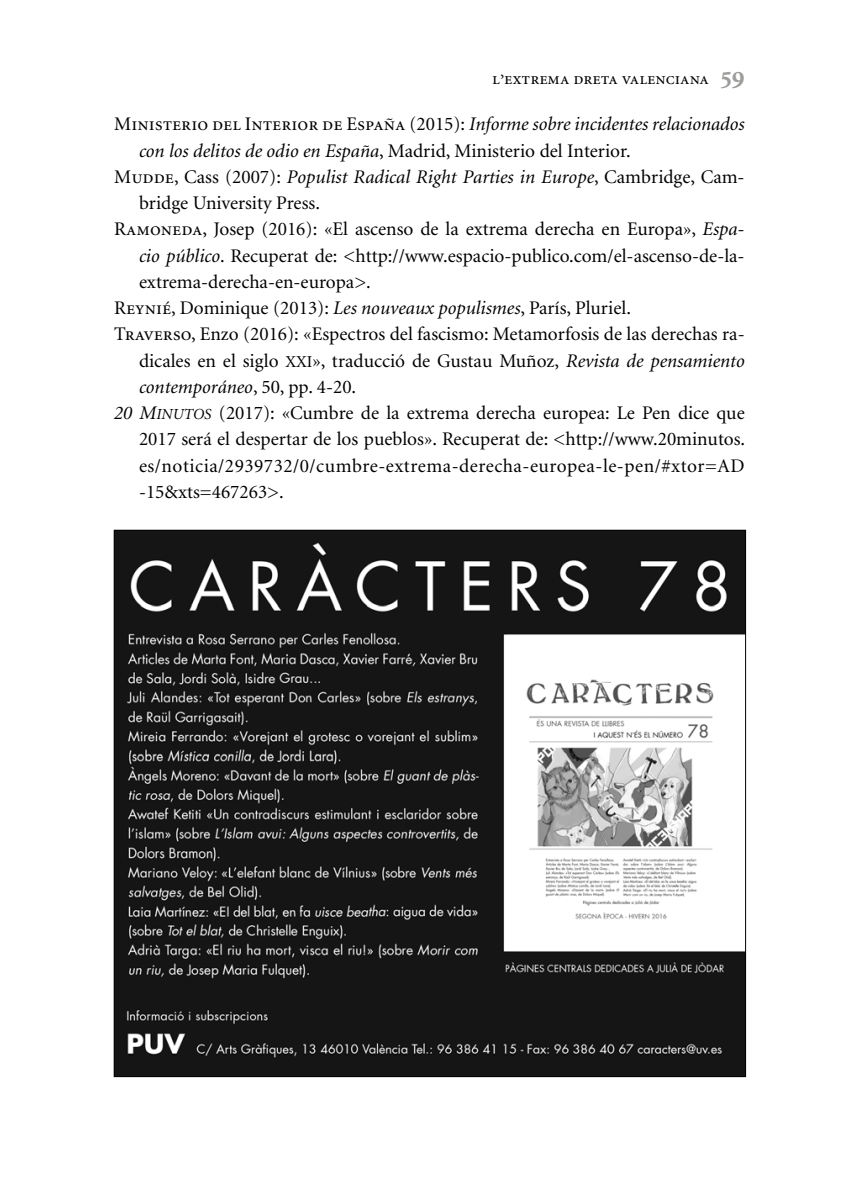
<style>
.page{position:relative;width:844px;height:1191px;background:#fff}
.page>*{position:absolute;margin:0;border:0;box-sizing:border-box;transform-origin:0 0}
.t1{font:19.25px "Minion";color:#000}
.t2{font:italic 19.25px "Minion";color:#000}
.t3{font:19.25px "Minion";letter-spacing:.025em;color:#000}
.t4{font:17.5px "Minion Regular SC";color:#000}
.s1{font-family:"Minion Bold Os F";font-size:26.25px;color:#9d9d9c}
.s2{font-family:"Minion Regular SC";font-style:normal}
.s3{font-style:normal}
.s4{font-style:italic}
.s5{font-family:"Minion Regular SC"}
.s6{font-size:16.62px}
.s7{font-family:"Minion Italic SC800"}
.s8{font-family:"Minion Italic SC800";font-size:15.4px}
</style>
<div class="page">
<img style="left:116px;top:532px;width:627px;height:542px">
<p class="t4" style="left:492px;top:70px;width:254px">l’extrema dreta valenciana <span class="s1">59</span></p>
<p class="t2" style="left:114px;top:115px;width:632px"><span class="s2">Ministerio del Interior de España</span> <span class="s3">(2015):</span> Informe sobre incidentes relacionados</p>
<p class="t1" style="left:139px;top:141px;width:493px"><span class="s4">con los delitos de odio en España</span>, Madrid, Ministerio del Interior.</p>
<p class="t2" style="left:114px;top:167px;width:629px"><span class="s2">Mudde</span><span class="s3">, Cass (2007):</span> Populist Radical Right Parties in Europe<span class="s3">, Cambridge, Cam-</span></p>
<p class="t1" style="left:139px;top:193px;width:182px">bridge University Press.</p>
<p class="t1" style="left:114px;top:220px;width:631px"><span class="s5">Ramoneda</span>, Josep (2016): «El ascenso de la extrema derecha en Europa», <span class="s4">Espa-</span></p>
<p class="t1" style="left:139px;top:246px;width:607px"><span class="s4">cio público</span>. Recuperat de: &lt;http://www.espacio-publico.com/el-ascenso-de-la-</p>
<p class="t1" style="left:139px;top:272px;width:233px">extrema-derecha-en-europa&gt;.</p>
<p class="t1" style="left:114px;top:298px;width:518px"><span class="s5">Reynié</span>, Dominique (2013): <span class="s4">Les nouveaux populismes</span>, París, Pluriel.</p>
<p class="t1" style="left:114px;top:325px;width:632px"><span class="s5">Traverso</span>, Enzo (2016): «Espectros del fascismo: Metamorfosis de las derechas ra-</p>
<p class="t1" style="left:139px;top:351px;width:607px">dicales en el siglo <span class="s6">XXI</span>», traducció de Gustau Muñoz, <span class="s4">Revista de pensamiento</span></p>
<p class="t2" style="left:139px;top:377px;width:219px">contemporáneo<span class="s3">, 50, pp. 4-20.</span></p>
<p class="t1" style="left:114px;top:403px;width:632px"><span class="s7">20 M</span><span class="s8">INUTOS</span> (2017): «Cumbre de la extrema derecha europea: Le Pen dice que</p>
<p class="t1" style="left:139px;top:430px;width:607px">2017 será el despertar de los pueblos». Recuperat de: &lt;http://www.20minutos.</p>
<p class="t3" style="left:139px;top:456px;width:606px">es/noticia/2939732/0/cumbre-extrema-derecha-europea-le-pen/#xtor=AD</p>
<p class="t1" style="left:139px;top:482px;width:146px">-15&amp;xts=467263&gt;.</p>
</div>
